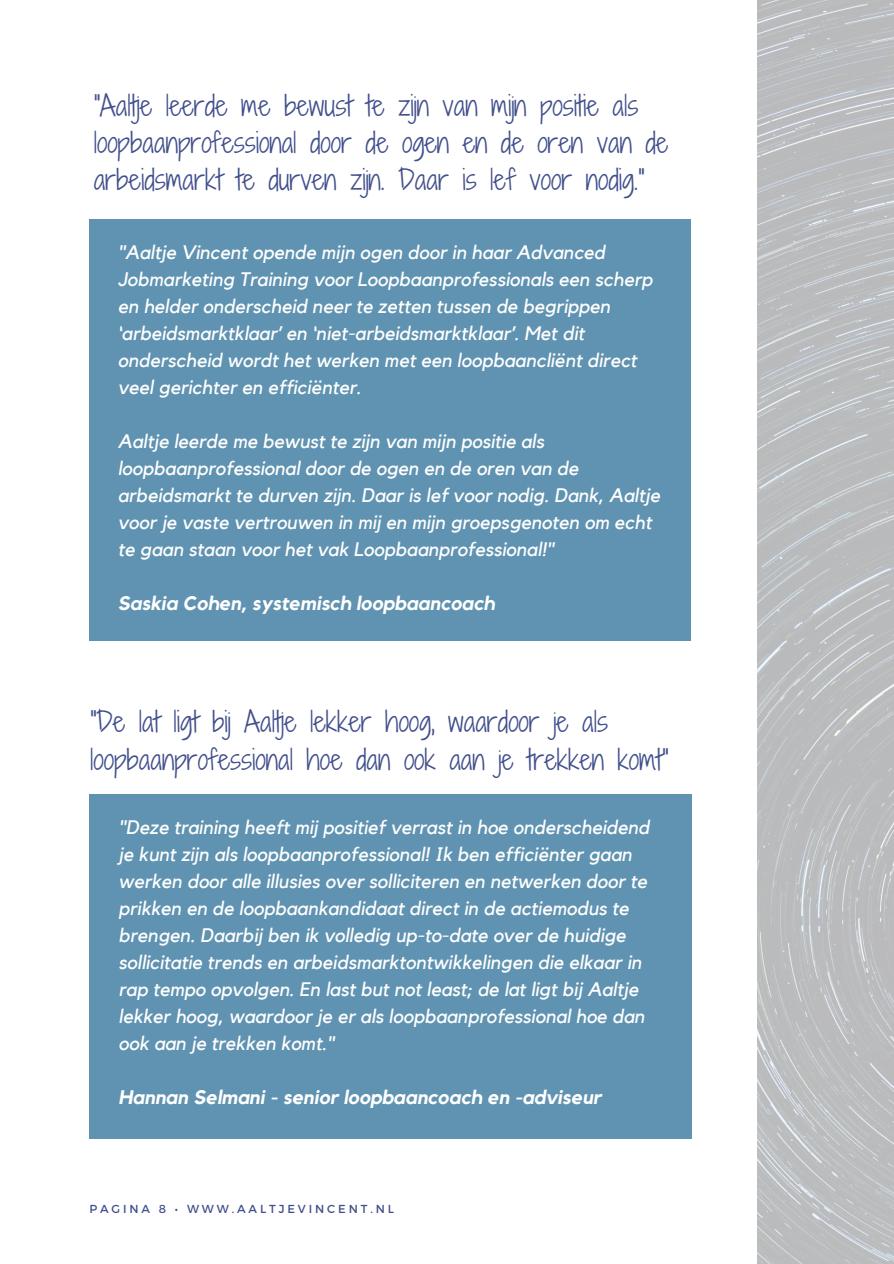
<style>
.page{position:relative;width:894px;height:1264px;background:#fff}
.page>*{position:absolute;margin:0;border:0;box-sizing:border-box;transform-origin:0 0}
.t1{font:27px/37.2px "Shadows Into Light Two";color:#414f8c}
.t2{font:italic 19.5px/27px "Kollektif";color:#fff}
.t3{font:italic 700 19.5px "Kollektif";color:#fff}
.t4{font:11.55px "Montserrat";letter-spacing:.25em;color:#414f8c}
</style>
<div class="page">
<img style="left:757px;top:0;width:136px;height:1263px">
<div style="left:89px;top:219px;width:601px;height:422px;background:#6093b1"></div>
<div style="left:89px;top:794px;width:602px;height:345px;background:#6093b1"></div>
<h3 class="t1" style="left:94px;top:87px;width:576px">"Aaltje leerde me bewust te zijn van mijn positie als loopbaanprofessional door de ogen en de oren van de arbeidsmarkt te durven zijn. Daar is lef voor nodig."</h3>
<h3 class="t2" style="left:118px;top:239px;width:536px">"Aaltje Vincent opende mijn ogen door in haar Advanced Jobmarketing Training voor Loopbaanprofessionals een scherp en helder onderscheid neer te zetten tussen de begrippen ‘arbeidsmarktklaar’ en ‘niet-arbeidsmarktklaar’. Met dit onderscheid wordt het werken met een loopbaancliënt direct veel gerichter en efficiënter.</h3>
<h2 class="t2" style="left:118px;top:428px;width:543px">Aaltje leerde me bewust te zijn van mijn positie als loopbaanprofessional door de ogen en de oren van de arbeidsmarkt te durven zijn. Daar is lef voor nodig. Dank, Aaltje voor je vaste vertrouwen in mij en mijn groepsgenoten om echt te gaan staan voor het vak Loopbaanprofessional!"</h2>
<h1 class="t3" style="left:118px;top:594px;width:378px">Saskia Cohen, systemisch loopbaancoach</h1>
<p class="t1" style="left:90px;top:703px;width:579px">"De lat ligt bij Aaltje lekker hoog, waardoor je als loopbaanprofessional hoe dan ook aan je trekken komt"</p>
<h3 class="t2" style="left:118px;top:814px;width:532px">"Deze training heeft mij positief verrast in hoe onderscheidend je kunt zijn als loopbaanprofessional! Ik ben efficiënter gaan werken door alle illusies over solliciteren en netwerken door te prikken en de loopbaankandidaat direct in de actiemodus te brengen. Daarbij ben ik volledig up-to-date over de huidige sollicitatie trends en arbeidsmarktontwikkelingen die elkaar in rap tempo opvolgen. En last but not least; de lat ligt bij Aaltje lekker hoog, waardoor je er als loopbaanprofessional hoe dan ook aan je trekken komt."</h3>
<h2 class="t3" style="left:118px;top:1088px;width:484px">Hannan Selmani - senior loopbaancoach en -adviseur</h2>
<h1 class="t4" style="left:89px;top:1201px;width:306px">PAGINA 8 • WWW.AALTJEVINCENT.NL</h1>
</div>
